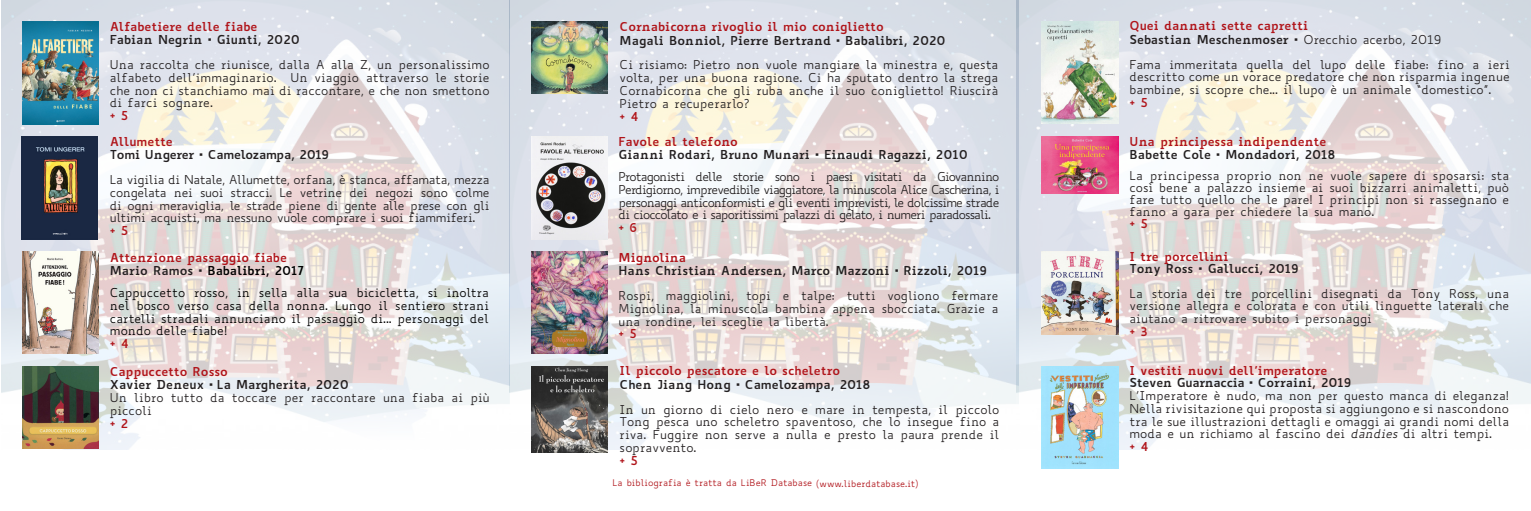
<style>
.page{position:relative;width:1531px;height:511px;background:#fff}
.page>*{position:absolute;margin:0;border:0;box-sizing:border-box;transform-origin:0 0}
.t1{font:12px/12.8px "Biancoenero";color:#231f20;text-align:justify}
.t2{font:700 12px "Biancoenero";color:#231f20}
.t3{font:700 12px "Biancoenero";color:#b0141a}
.t4{font:12px/12.8px "Biancoenero";color:#000;text-align:justify}
.t5{font:700 12px "Biancoenero";letter-spacing:-.025em;color:#231f20}
.t6{font:700 12px "Biancoenero";letter-spacing:-.02em;color:#231f20}
.t7{font:700 12px "Biancoenero";color:#000}
.t8{font:9px "Biancoenero";letter-spacing:-.005em;color:#b0141a}
.s1{font-family:"Arial";font-weight:900}
.s2{color:#231f20}
.s3{font-family:"Arial";font-weight:900;color:#231f20}
.s4{font-weight:400}
.s5{font-style:italic}
</style>
<div class="page">
<img style="left:1px;top:0;width:1015px;height:449px">
<img style="left:1016px;top:0;width:515px;height:449px">
<img style="left:22px;top:22px;width:77px;height:102px">
<img style="left:22px;top:366px;width:77px;height:82px">
<img style="left:21px;top:137px;width:77px;height:102px">
<img style="left:22px;top:251px;width:77px;height:102px">
<img style="left:531px;top:251px;width:77px;height:102px">
<img style="left:531px;top:22px;width:77px;height:72px">
<img style="left:531px;top:137px;width:77px;height:102px">
<img style="left:1042px;top:137px;width:76px;height:56px">
<img style="left:1042px;top:21px;width:76px;height:102px">
<img style="left:1042px;top:251px;width:76px;height:83px">
<img style="left:531px;top:366px;width:77px;height:86px">
<img style="left:1042px;top:366px;width:76px;height:102px">
<p class="t3" style="left:110px;top:16px;width:149px">Alfabetiere delle fiabe</p>
<p class="t2" style="left:110px;top:29px;width:192px">Fabian Negrin <span class="s1">·</span> Giunti, 2020</p>
<p class="t1" style="left:110px;top:58px;width:381px">Una raccolta che riunisce, dalla A alla Z, un personalissimo alfabeto dell’immaginario. Un viaggio attraverso le storie che non ci stanchiamo mai di raccontare, e che non smettono di farci sognare.</p>
<p class="t3" style="left:110px;top:105px;width:20px">+ 5</p>
<p class="t3" style="left:110px;top:131px;width:64px">Allumette</p>
<p class="t6" style="left:110px;top:144px;width:221px">Tomi Ungerer <span class="s1">·</span> Camelozampa, 2019</p>
<p class="t1" style="left:110px;top:173px;width:381px">La vigilia di Natale, Allumette, orfana, è stanca, affamata, mezza congelata nei suoi stracci. Le vetrine dei negozi sono colme di ogni meraviglia, le strade piene di gente alle prese con gli ultimi acquisti, ma nessuno vuole comprare i suoi fiammiferi.</p>
<p class="t3" style="left:110px;top:220px;width:20px">+ 5</p>
<p class="t3" style="left:110px;top:247px;width:179px">Attenzione passaggio fiabe</p>
<p class="t7" style="left:110px;top:260px;width:196px"><span class="s2">Mario Ramos</span> <span class="s3">·</span> Babalibri, 2017</p>
<p class="t4" style="left:110px;top:286px;width:381px">Cappuccetto rosso, in sella alla sua bicicletta, si inoltra nel bosco verso casa della nonna. Lungo il sentiero strani cartelli stradali annunciano il passaggio di... personaggi del mondo delle fiabe!</p>
<p class="t3" style="left:110px;top:333px;width:21px">+ 4</p>
<p class="t3" style="left:110px;top:360px;width:120px">Cappuccetto Rosso</p>
<p class="t2" style="left:110px;top:374px;width:240px">Xavier Deneux <span class="s1">·</span> La Margherita, 2020</p>
<p class="t1" style="left:110px;top:391px;width:381px">Un libro tutto da toccare per raccontare una fiaba ai più piccoli</p>
<p class="t3" style="left:110px;top:412px;width:20px">+ 2</p>
<p class="t3" style="left:620px;top:16px;width:266px">Cornabicorna rivoglio il mio coniglietto</p>
<p class="t2" style="left:620px;top:30px;width:328px">Magali Bonniol, Pierre Bertrand <span class="s1">·</span> Babalibri, 2020</p>
<p class="t1" style="left:620px;top:58px;width:380px">Ci risiamo: Pietro non vuole mangiare la minestra e, questa volta, per una buona ragione. Ci ha sputato dentro la strega Cornabicorna che gli ruba anche il suo coniglietto! Riuscirà Pietro a recuperarlo?</p>
<p class="t3" style="left:620px;top:105px;width:21px">+ 4</p>
<p class="t3" style="left:618px;top:131px;width:121px">Favole al telefono</p>
<p class="t2" style="left:618px;top:144px;width:351px">Gianni Rodari, Bruno Munari <span class="s1">·</span> Einaudi Ragazzi, 2010</p>
<p class="t1" style="left:618px;top:170px;width:382px">Protagonisti delle storie sono i paesi visitati da Giovannino Perdigiorno, imprevedibile viaggiatore, la minuscola Alice Cascherina, i personaggi anticonformisti e gli eventi imprevisti, le dolcissime strade di cioccolato e i saporitissimi palazzi di gelato, i numeri paradossali.</p>
<p class="t3" style="left:618px;top:217px;width:20px">+ 6</p>
<p class="t3" style="left:618px;top:247px;width:69px">Mignolina</p>
<p class="t2" style="left:618px;top:260px;width:370px">Hans Christian Andersen, Marco Mazzoni <span class="s1">·</span> Rizzoli, 2019</p>
<p class="t1" style="left:618px;top:289px;width:381px">Rospi, maggiolini, topi e talpe: tutti vogliono fermare Mignolina, la minuscola bambina appena sbocciata. Grazie a una rondine, lei sceglie la libertà.</p>
<p class="t3" style="left:618px;top:323px;width:20px">+ 5</p>
<p class="t3" style="left:620px;top:360px;width:222px">Il piccolo pescatore e lo scheletro</p>
<p class="t2" style="left:620px;top:373px;width:252px">Chen Jiang Hong <span class="s1">·</span> Camelozampa, 2018</p>
<p class="t1" style="left:620px;top:402px;width:381px">In un giorno di cielo nero e mare in tempesta, il piccolo Tong pesca uno scheletro spaventoso, che lo insegue fino a riva. Fuggire non serve a nulla e presto la paura prende il sopravvento.</p>
<p class="t3" style="left:620px;top:449px;width:20px">+ 5</p>
<p class="t8" style="left:612px;top:476px;width:308px">La bibliografia è tratta da LiBeR Database (www.liberdatabase.it)</p>
<p class="t3" style="left:1129px;top:15px;width:180px">Quei dannati sette capretti</p>
<p class="t2" style="left:1129px;top:29px;width:314px">Sebastian Meschenmoser <span class="s1">·</span> <span class="s4">Orecchio acerbo, 2019</span></p>
<p class="t1" style="left:1129px;top:58px;width:382px">Fama immeritata quella del lupo delle fiabe: fino a ieri descritto come un vorace predatore che non risparmia ingenue bambine, si scopre che... il lupo è un animale “domestico”.</p>
<p class="t3" style="left:1129px;top:92px;width:20px">+ 5</p>
<p class="t3" style="left:1129px;top:131px;width:198px">Una principessa indipendente</p>
<p class="t2" style="left:1129px;top:144px;width:208px">Babette Cole <span class="s1">·</span> Mondadori, 2018</p>
<p class="t1" style="left:1129px;top:169px;width:381px;line-height:12px">La principessa proprio non ne vuole sapere di sposarsi: sta così bene a palazzo insieme ai suoi bizzarri animaletti, può fare tutto quello che le pare! I principi non si rassegnano e fanno a gara per chiedere la sua mano.</p>
<p class="t3" style="left:1129px;top:213px;width:20px">+ 5</p>
<p class="t3" style="left:1129px;top:245px;width:101px">I tre porcellini</p>
<p class="t2" style="left:1129px;top:257px;width:171px">Tony Ross <span class="s1">·</span> Gallucci, 2019</p>
<p class="t1" style="left:1129px;top:286px;width:381px">La storia dei tre porcellini disegnati da Tony Ross, una versione allegra e colorata e con utili linguette laterali che aiutano a ritrovare subito i personaggi</p>
<p class="t3" style="left:1129px;top:320px;width:19px">+ 3</p>
<p class="t3" style="left:1129px;top:360px;width:199px">I vestiti nuovi dell’imperatore</p>
<p class="t5" style="left:1129px;top:372px;width:224px">Steven Guarnaccia <span class="s1">·</span> Corraini, 2019</p>
<p class="t1" style="left:1129px;top:388px;width:381px">L’Imperatore è nudo, ma non per questo manca di eleganza!<br>Nella rivisitazione qui proposta si aggiungono e si nascondono tra le sue illustrazioni dettagli e omaggi ai grandi nomi della moda e un richiamo al fascino dei <span class="s5">dandies</span> di altri tempi.</p>
<p class="t3" style="left:1129px;top:435px;width:21px">+ 4</p>
</div>
